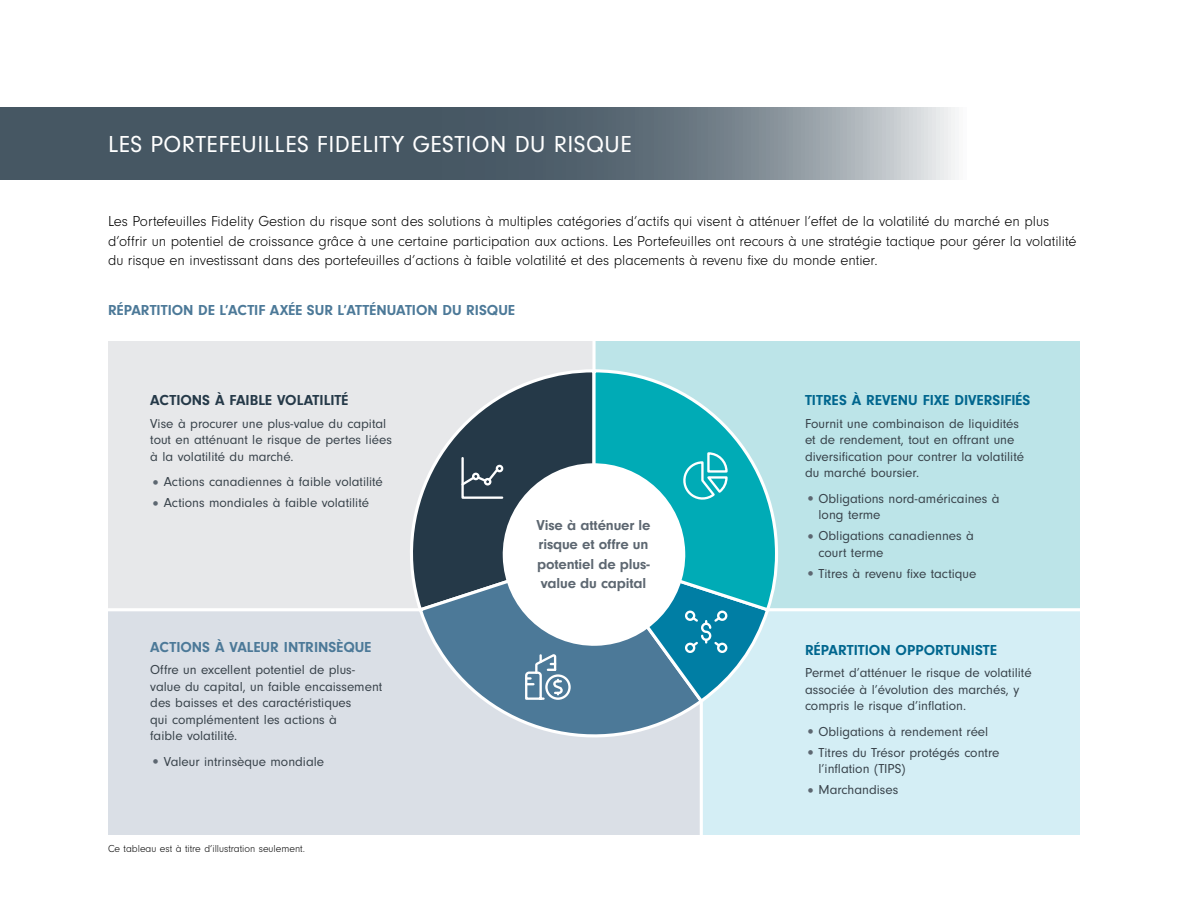
<style>
.page{position:relative;width:1188px;height:918px;background:#fff}
.page>*{position:absolute;margin:0;border:0;box-sizing:border-box;transform-origin:0 0}
.t1{font:24px "Neuzeit Gro";letter-spacing:.02em;color:#fff}
.t2{font:300 15px/19.5px "Neuzeit Gro";color:#000}
.t3{font:700 15px "Neuzeit Gro";color:#4c7998}
.t4{font:700 15px/19.5px "Neuzeit Gro";letter-spacing:-.01em;color:#5d6771}
.t5{font:700 15px "Neuzeit Gro";color:#00668e}
.t6{font:700 15px "Neuzeit Gro";color:#253948}
.t7{font:13.5px/16.5px "Neuzeit Gro";color:#38424a}
.t8{font:300 10.5px "Neuzeit Gro";color:#000}
.s1{font-size:16.5px;color:#5d6771}
</style>
<div class="page">
<div style="left:108px;top:610px;width:593px;height:225px;background:#dadfe6"></div>
<div style="left:701px;top:610px;width:379px;height:225px;background:#d4eef5"></div>
<div style="left:594px;top:342px;width:486px;height:268px;background:#bce4e8"></div>
<div style="left:108px;top:342px;width:486px;height:268px;background:#e7e8ea"></div>
<svg style="left:592px;top:342px;width:4px;height:26px"></svg>
<hr style="left:700px;top:610px;width:3px;height:225px;background:#fff">
<hr style="left:108px;top:608px;width:972px;height:3px;background:#fff">
<svg style="left:389px;top:369px;width:201px;height:243px"></svg>
<svg style="left:417px;top:549px;width:281px;height:189px"></svg>
<svg style="left:590px;top:368px;width:190px;height:244px"></svg>
<svg style="left:459px;top:451px;width:313px;height:254px"></svg>
<div style="left:545px;top:674px;width:26px;height:26px;border:2px solid #fff;border-radius:50%"></div>
<svg style="left:0;top:108px;width:955px;height:72px;fill:#485865"></svg>
<h1 class="t1" style="left:108px;top:131px;width:525px">LES PORTEFEUILLES FIDELITY GESTION DU RISQUE</h1>
<p class="t2" style="left:108px;top:212px;width:970px">Les Portefeuilles Fidelity Gestion du risque sont des solutions à multiples catégories d’actifs qui visent à atténuer l’effet de la volatilité du marché en plus d’offrir un potentiel de croissance grâce à une certaine participation aux actions. Les Portefeuilles ont recours à une stratégie tactique pour gérer la volatilité du risque en investissant dans des portefeuilles d’actions à faible volatilité et des placements à revenu fixe du monde entier.</p>
<p class="t3" style="left:108px;top:302px;width:408px">RÉPARTITION DE L’ACTIF AXÉE SUR L’ATTÉNUATION DU RISQUE</p>
<p class="t6" style="left:150px;top:392px;width:200px">ACTIONS À FAIBLE VOLATILITÉ</p>
<p class="t7" style="left:150px;top:415px;width:243px">Vise à procurer une plus-value du capital tout en atténuant le risque de pertes liées à la volatilité du marché.</p>
<p class="t7" style="left:150px;top:474px;width:234px"><span class="s1">•</span> Actions canadiennes à faible volatilité</p>
<p class="t7" style="left:150px;top:495px;width:220px"><span class="s1">•</span> Actions mondiales à faible volatilité</p>
<p class="t3" style="left:150px;top:638px;width:223px">ACTIONS À VALEUR INTRINSÈQUE</p>
<p class="t7" style="left:150px;top:662px;width:234px">Offre un excellent potentiel de plus&shy;value du capital, un faible encaissement des baisses et des caractéristiques<br>qui complémentent les actions à<br>faible volatilité.</p>
<p class="t7" style="left:150px;top:753px;width:175px"><span class="s1">•</span> Valeur intrinsèque mondiale</p>
<p class="t8" style="left:108px;top:843px;width:199px">Ce tableau est à titre d’illustration seulement.</p>
<p class="t4" style="left:536px;top:515px;width:116px">Vise à atténuer le risque et offre un potentiel de plus&shy;value du capital</p>
<p class="t5" style="left:805px;top:392px;width:227px">TITRES À REVENU FIXE DIVERSIFIÉS</p>
<p class="t7" style="left:805px;top:415px;width:221px">Fournit une combinaison de liquidités et de rendement, tout en offrant une diversification pour contrer la volatilité du marché boursier.</p>
<p class="t7" style="left:819px;top:490px;width:183px;text-indent:-14px"><span class="s1">•</span> Obligations nord-américaines à long terme</p>
<p class="t7" style="left:819px;top:528px;width:157px;text-indent:-14px"><span class="s1">•</span> Obligations canadiennes à court terme</p>
<p class="t7" style="left:805px;top:565px;width:173px"><span class="s1">•</span> Titres à revenu fixe tactique</p>
<p class="t5" style="left:805px;top:642px;width:193px">RÉPARTITION OPPORTUNISTE</p>
<p class="t7" style="left:805px;top:665px;width:228px">Permet d’atténuer le risque de volatilité associée à l’évolution des marchés, y compris le risque d’inflation.</p>
<p class="t7" style="left:805px;top:724px;width:185px"><span class="s1">•</span> Obligations à rendement réel</p>
<p class="t7" style="left:819px;top:745px;width:182px;text-indent:-14px"><span class="s1">•</span> Titres du Trésor protégés contre l’inflation (TIPS)</p>
<p class="t7" style="left:805px;top:782px;width:95px"><span class="s1">•</span> Marchandises</p>
</div>
